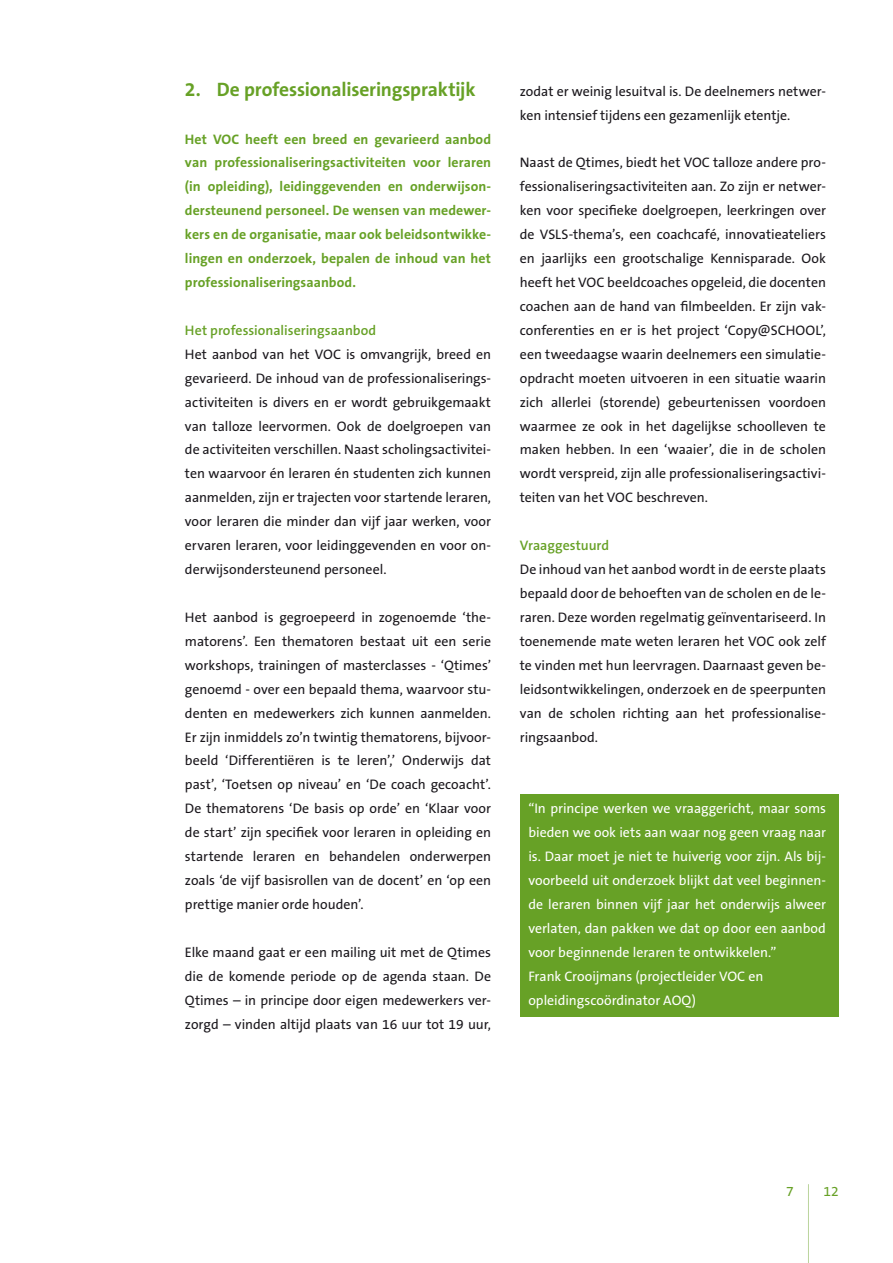
<style>
.page{position:relative;width:893px;height:1263px;background:#fff}
.page>*{position:absolute;margin:0;border:0;box-sizing:border-box;transform-origin:0 0}
.t1{font:117.9px "The Sans B5 Plain";color:#67a126;scale:.06 1}
.t2{font:700 19.5px "The Sans B7";letter-spacing:-.01em;color:#67a126}
.par{font:13.8px/23.9px "The Sans B5 Plain";letter-spacing:-.005em;color:#1a171c;text-align:justify}
.par-2{font:13.8px/23.9px "The Sans B5 Plain";color:#fff;text-align:justify}
.par-3{font:700 13.8px/23.9px "The Sans B7";letter-spacing:.005em;color:#67a126;text-align:justify}
.kopje2{font:600 13.8px "The Sans B6";color:#67a126}
.t3{font:13.8px "The Sans B5 Plain";color:#67a126}
</style>
<div class="page">
<div style="left:520px;top:794px;width:319px;height:175px;background:#67a126"></div>
<div style="left:520px;top:962px;width:319px;height:55px;background:#67a126"></div>
<p class="t2" style="left:185px;top:79px;width:292px">2. De professionaliseringspraktijk</p>
<p class="par-3" style="left:185px;top:127px;width:308px">Het VOC heeft een breed en gevarieerd aanbod van professionaliseringsactiviteiten voor leraren (in opleiding), leidinggevenden en onderwijson&shy;dersteunend personeel. De wensen van medewer&shy;kers en de organisatie, maar ook beleidsontwikke&shy;lingen en onderzoek, bepalen de inhoud van het professionaliseringsaanbod.</p>
<p class="kopje2" style="left:185px;top:323px;width:193px">Het professionaliseringsaanbod</p>
<p class="par" style="left:185px;top:343px;width:308px">Het aanbod van het VOC is omvangrijk, breed en gevarieerd. De inhoud van de professionaliserings&shy;activiteiten is divers en er wordt gebruikgemaakt van talloze leervormen. Ook de doelgroepen van de activiteiten verschillen. Naast scholingsactivitei&shy;ten waarvoor én leraren én studenten zich kunnen aanmelden, zijn er trajecten voor startende leraren, voor leraren die minder dan vijf jaar werken, voor ervaren leraren, voor leidinggevenden en voor on&shy;derwijsondersteunend personeel.</p>
<p class="par" style="left:185px;top:606px;width:308px">Het aanbod is gegroepeerd in zogenoemde ‘the&shy;matorens’. Een thematoren bestaat uit een serie workshops, trainingen of masterclasses - ‘Qtimes’ genoemd - over een bepaald thema, waarvoor stu&shy;denten en medewerkers zich kunnen aanmelden.<br>Er zijn inmiddels zo’n twintig thematorens, bijvoor&shy;beeld ‘Differentiëren is te leren’,’ Onderwijs dat past’, ‘Toetsen op niveau’ en ‘De coach gecoacht’.<br>De thematorens ‘De basis op orde’ en ‘Klaar voor de start’ zijn specifiek voor leraren in opleiding en startende leraren en behandelen onderwerpen zoals ‘de vijf basisrollen van de docent’ en ‘op een prettige manier orde houden’.</p>
<p class="par" style="left:185px;top:941px;width:308px">Elke maand gaat er een mailing uit met de Qtimes die de komende periode op de agenda staan. De Qtimes – in principe door eigen medewerkers ver&shy;zorgd – vinden altijd plaats van 16 uur tot 19 uur,</p>
<p class="par" style="left:520px;top:80px;width:308px">zodat er weinig lesuitval is. De deelnemers netwer&shy;ken intensief tijdens een gezamenlijk etentje.</p>
<p class="par" style="left:520px;top:151px;width:308px">Naast de Qtimes, biedt het VOC talloze andere pro&shy;fessionaliseringsactiviteiten aan. Zo zijn er netwer&shy;ken voor specifieke doelgroepen, leerkringen over de VSLS-thema’s, een coachcafé, innovatieateliers en jaarlijks een grootschalige Kennisparade. Ook heeft het VOC beeldcoaches opgeleid, die docenten coachen aan de hand van filmbeelden. Er zijn vak&shy;conferenties en er is het project ‘Copy@SCHOOL’, een tweedaagse waarin deelnemers een simulatie&shy;opdracht moeten uitvoeren in een situatie waarin zich allerlei (storende) gebeurtenissen voordoen waarmee ze ook in het dagelijkse schoolleven te maken hebben. In een ‘waaier’, die in de scholen wordt verspreid, zijn alle professionaliseringsactivi&shy;teiten van het VOC beschreven.</p>
<p class="kopje2" style="left:520px;top:538px;width:91px">Vraaggestuurd</p>
<p class="par" style="left:520px;top:558px;width:308px">De inhoud van het aanbod wordt in de eerste plaats bepaald door de behoeften van de scholen en de le&shy;raren. Deze worden regelmatig geïnventariseerd. In toenemende mate weten leraren het VOC ook zelf te vinden met hun leervragen. Daarnaast geven be&shy;leidsontwikkelingen, onderzoek en de speerpunten van de scholen richting aan het professionalise&shy;ringsaanbod.</p>
<p class="par-2" style="left:528px;top:797px;width:299px">“In principe werken we vraaggericht, maar soms bieden we ook iets aan waar nog geen vraag naar is. Daar moet je niet te huiverig voor zijn. Als bij&shy;voorbeeld uit onderzoek blijkt dat veel beginnen&shy;de leraren binnen vijf jaar het onderwijs alweer verlaten, dan pakken we dat op door een aanbod voor beginnende leraren te ontwikkelen.”</p>
<p class="par-2" style="left:528px;top:965px;width:237px">Frank Crooijmans (projectleider VOC en opleidingscoördinator AOQ)</p>
<p class="t3" style="left:786px;top:1184px;width:9px">7</p>
<h1 class="t1" style="left:808px;top:1171px;width:34px">|</h1>
<p class="t3" style="left:823px;top:1184px;width:17px">12</p>
</div>
